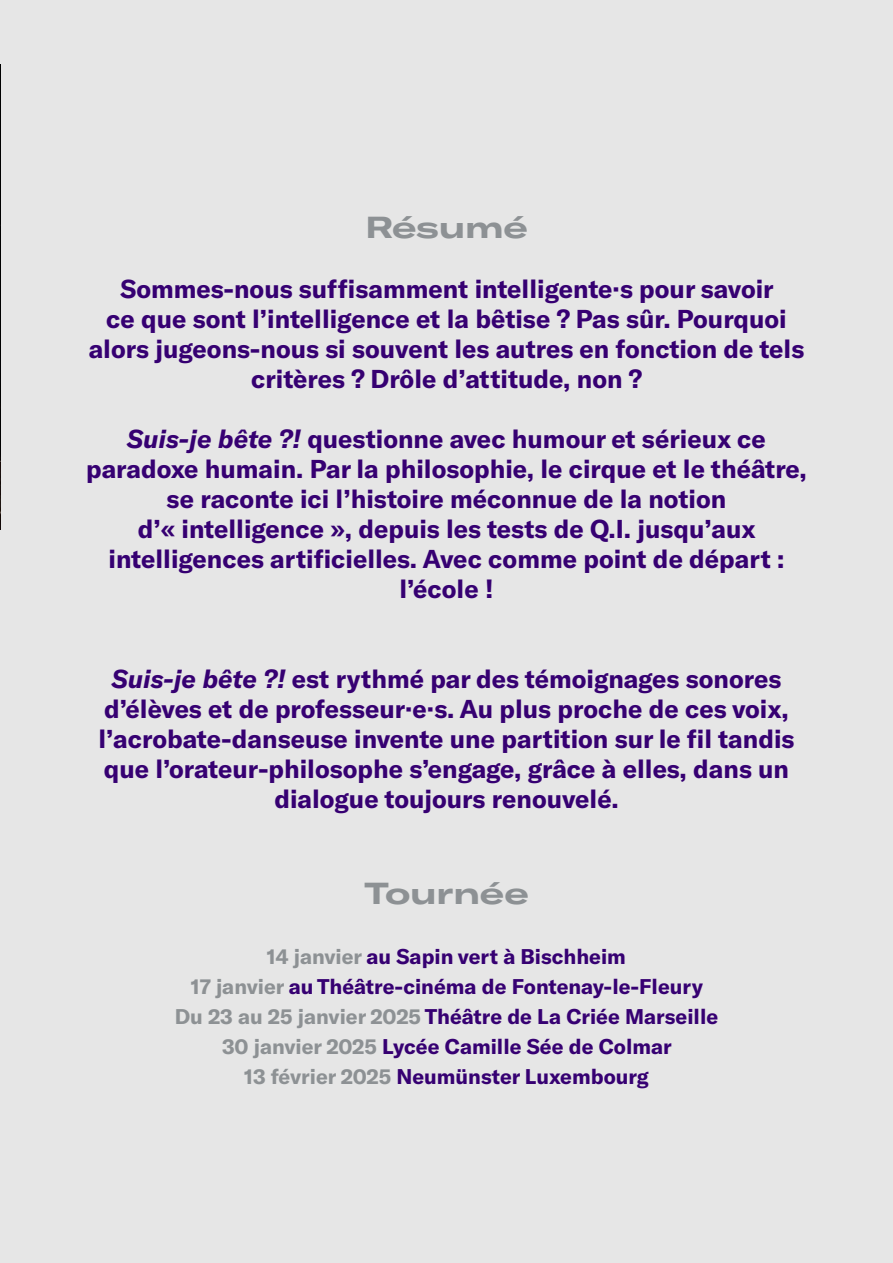
<style>
.page{position:relative;width:893px;height:1263px;background:#fff}
.page>*{position:absolute;margin:0;border:0;box-sizing:border-box;transform-origin:0 0}
.t1{font:700 expanded 30px "GT America";color:#8d9194}
.t2{font:700 25.5px/30px "GT America";color:#360072;text-align:center}
.t3{font:700 21px "GT America";color:#360072}
.s1{font-style:italic}
.s2{color:#8d9194}
</style>
<div class="page">
<div style="left:1px;top:1px;width:892px;height:1262px;background:#e6e6e6"></div>
<img style="left:0;top:64px;width:1px;height:465px">
<p class="t1" style="left:365px;top:209px;width:164px">Résumé</p>
<p class="t2" style="left:89px;top:274px;width:717px">Sommes-nous suffisamment intelligente·s pour savoir<br>ce que sont l’intelligence et la bêtise ? Pas sûr. Pourquoi alors jugeons-nous si souvent les autres en fonction de tels critères ? Drôle d’attitude, non ?</p>
<p class="t2" style="left:86px;top:424px;width:722px"><span class="s1">Suis-je bête ?!</span> questionne avec humour et sérieux ce paradoxe humain. Par la philosophie, le cirque et le théâtre, se raconte ici l’histoire méconnue de la notion</p>
<p class="t2" style="left:109px;top:514px;width:677px">d’« intelligence », depuis les tests de Q.I. jusqu’aux intelligences artificielles. Avec comme point de départ : l’école !</p>
<p class="t2" style="left:98px;top:664px;width:697px"><span class="s1">Suis-je bête ?!</span> est rythmé par des témoignages sonores d’élèves et de professeur·e·s. Au plus proche de ces voix, l’acrobate-danseuse invente une partition sur le fil tandis que l’orateur-philosophe s’engage, grâce à elles, dans un dialogue toujours renouvelé.</p>
<p class="t1" style="left:364px;top:875px;width:166px">Tournée</p>
<p class="t3" style="left:267px;top:944px;width:361px"><span class="s2">14 janvier</span> au Sapin vert à Bischheim</p>
<p class="t3" style="left:191px;top:974px;width:514px"><span class="s2">17 janvier</span> au Théâtre-cinéma de Fontenay-le-Fleury</p>
<p class="t3" style="left:175px;top:1004px;width:545px"><span class="s2">Du 23 au 25 janvier 2025</span> Théâtre de La Criée Marseille</p>
<p class="t3" style="left:222px;top:1034px;width:451px"><span class="s2">30 janvier 2025</span> Lycée Camille Sée de Colmar</p>
<p class="t3" style="left:244px;top:1064px;width:406px"><span class="s2">13 février 2025</span> Neumünster Luxembourg</p>
</div>
